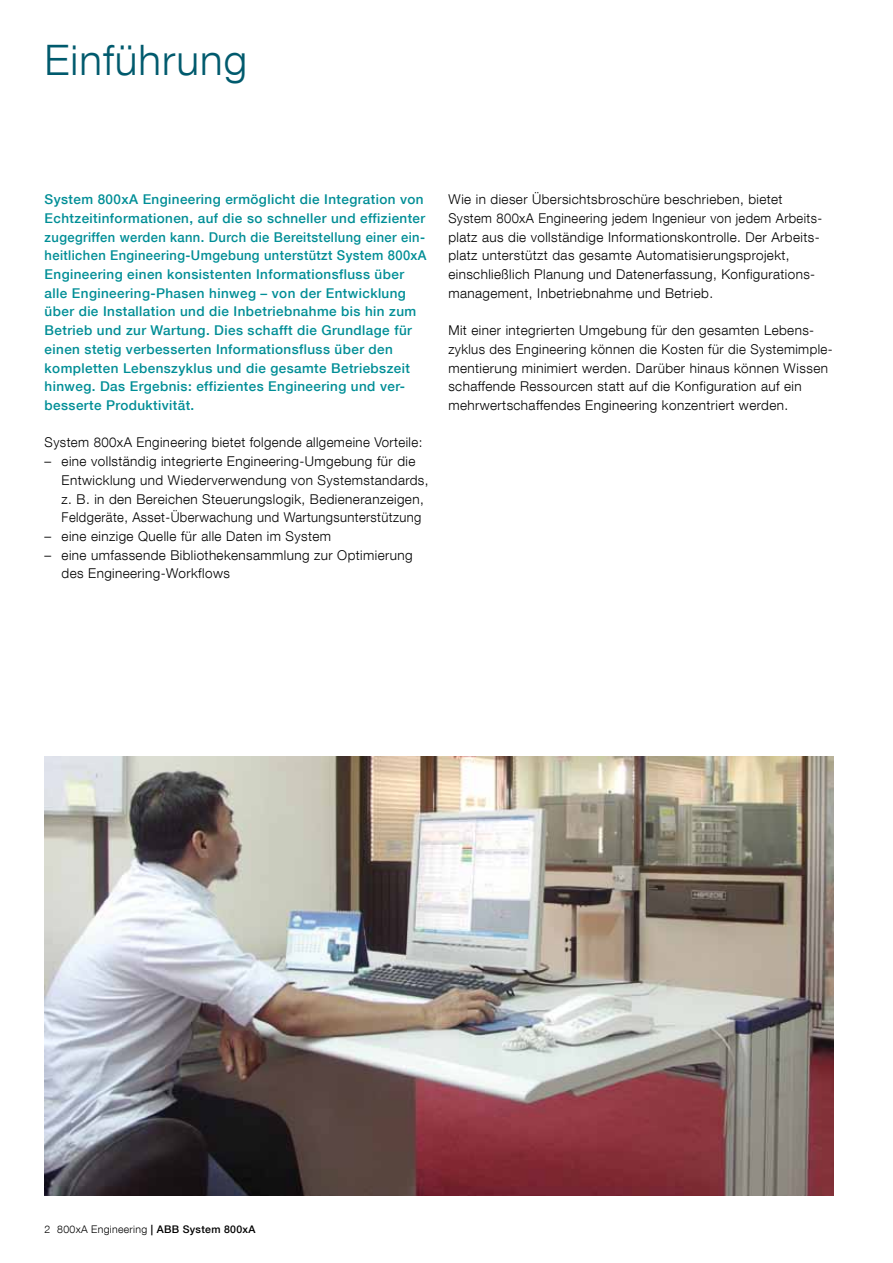
<style>
.page{position:relative;width:893px;height:1263px;background:#fff}
.page>*{position:absolute;margin:0;border:0;box-sizing:border-box;transform-origin:0 0}
.t1{font:300 42px "Helvetica Neue LT Com";letter-spacing:.025em;color:#005a6d}
.t2{font:300 13.5px/18.8px "Helvetica Neue LT Com";letter-spacing:.03em;color:#000}
.t3{font:500 13.5px/18.8px "Helvetica Neue LT Com";letter-spacing:.03em;color:#008e96}
.t4{font:300 10.5px "Helvetica Neue LT Com";letter-spacing:.03em;color:#000}
.s1{font-weight:500}
</style>
<div class="page">
<img style="left:45px;top:756px;width:788px;height:440px">
<h1 class="t1" style="left:45px;top:34px;width:204px">Einführung</h1>
<p class="t3" style="left:45px;top:190px;width:383px">System 800xA Engineering ermöglicht die Integration von Echtzeitinformationen, auf die so schneller und effizienter zugegriffen werden kann. Durch die Bereitstellung einer ein&shy;heitlichen Engineering-Umgebung unterstützt System 800xA Engineering einen konsistenten Informationsfluss über alle Engineering-Phasen hinweg – von der Entwicklung über die Installation und die Inbetriebnahme bis hin zum Betrieb und zur Wartung. Dies schafft die Grundlage für einen stetig verbesserten Informationsfluss über den kompletten Lebenszyklus und die gesamte Betriebszeit hinweg. Das Ergebnis: effizientes Engineering und ver&shy;besserte Produktivität.</p>
<p class="t2" style="left:45px;top:433px;width:379px">System 800xA Engineering bietet folgende allgemeine Vorteile:</p>
<p class="t2" style="left:62px;top:452px;width:368px;text-indent:-17px">– eine vollständig integrierte Engineering-Umgebung für die Entwicklung und Wiederverwendung von Systemstandards, z. B. in den Bereichen Steuerungslogik, Bedieneranzeigen, Feldgeräte, Asset-Überwachung und Wartungsunterstützung</p>
<p class="t2" style="left:45px;top:526px;width:288px">– eine einzige Quelle für alle Daten im System</p>
<p class="t2" style="left:62px;top:545px;width:352px;text-indent:-17px">– eine umfassende Bibliothekensammlung zur Optimierung des Engineering-Workflows</p>
<p class="t2" style="left:448px;top:190px;width:375px">Wie in dieser Übersichtsbroschüre beschrieben, bietet System 800xA Engineering jedem Ingenieur von jedem Arbeits&shy;platz aus die vollständige Informationskontrolle. Der Arbeits&shy;platz unterstützt das gesamte Automatisierungsprojekt, einschließlich Planung und Datenerfassung, Konfigurations&shy;management, Inbetriebnahme und Betrieb.</p>
<p class="t2" style="left:448px;top:321px;width:386px">Mit einer integrierten Umgebung für den gesamten Lebens&shy;zyklus des Engineering können die Kosten für die Systemimple&shy;mentierung minimiert werden. Darüber hinaus können Wissen schaffende Ressourcen statt auf die Konfiguration auf ein mehrwertschaffendes Engineering konzentriert werden.</p>
<p class="t4" style="left:45px;top:1223px;width:212px">2 800xA Engineering <span class="s1">| ABB System 800xA</span></p>
</div>
